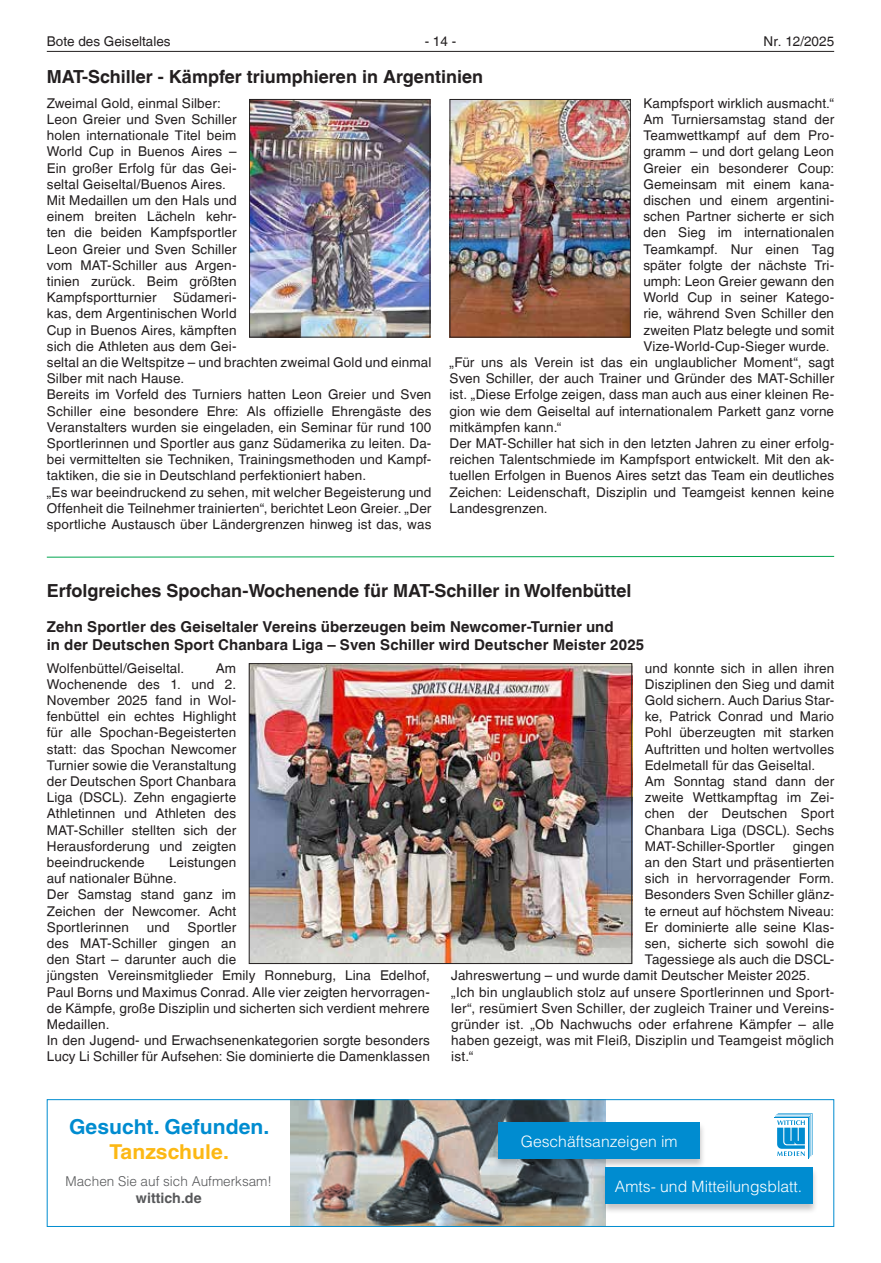
<style>
.page{position:relative;width:881px;height:1263px;background:#fff}
.page>*{position:absolute;margin:0;border:0;box-sizing:border-box;transform-origin:0 0}
.t1{font:700 20.55px "Helvetica LT";color:#008cd0}
.t2{font:700 20.55px "Helvetica LT";color:#fcb814}
.t3{font:700 18px "Helvetica LT";color:#231f20}
.t4{font:300 15.6px "Helvetica LT";color:#fff}
.t5{font:700 15px/18px "Helvetica LT";letter-spacing:.01em;color:#231f20}
.t6{font:700 14.25px "Helvetica LT";color:#57585a}
.t7{font:13.5px/16.2px "Helvetica LT";letter-spacing:.01em;color:#231f20}
.t8{font:300 13.5px "Helvetica LT";color:#57585a}
</style>
<div class="page">
<hr style="left:47px;top:51px;width:786px;height:1px;background:#231f20">
<img style="left:251px;top:665px;width:378px;height:297px">
<div style="left:249px;top:663px;width:382px;height:301px;border:1px solid #231f20"></div>
<img style="left:251px;top:101px;width:177px;height:234px">
<div style="left:249px;top:99px;width:181px;height:238px;border:1px solid #231f20"></div>
<img style="left:451px;top:101px;width:177px;height:234px">
<div style="left:449px;top:99px;width:181px;height:238px;border:1px solid #231f20"></div>
<svg style="left:46px;top:556px;width:788px;height:2px;background:#7fd1a6"></svg>
<img style="left:291px;top:1101px;width:313px;height:124px">
<div style="left:494px;top:1122px;width:211px;height:47px;background:#231f20;opacity:.26"></div>
<div style="left:498px;top:1123px;width:201px;height:36px;background:#008cd0"></div>
<div style="left:600px;top:1167px;width:218px;height:47px;background:#231f20;opacity:.26"></div>
<div style="left:604px;top:1167px;width:208px;height:36px;background:#008cd0"></div>
<div style="left:47px;top:1099px;width:786px;height:128px;border:1px solid #008cd0"></div>
<svg style="left:774px;top:1113px;width:38px;height:45px"></svg>
<p class="t7" style="left:47px;top:33px;width:125px">Bote des Geiseltales</p>
<p class="t7" style="left:424px;top:33px;width:33px">- 14 -</p>
<p class="t7" style="left:763px;top:33px;width:72px">Nr. 12/2025</p>
<h2 class="t3" style="left:47px;top:66px;width:437px">MAT-Schiller - Kämpfer triumphieren in Argentinien</h2>
<p class="t7" style="left:47px;top:95px;width:386px">Zweimal Gold, einmal Silber:<br>Leon Greier und Sven Schiller<br>holen internationale Titel beim<br>World Cup in Buenos Aires –<br>Ein großer Erfolg für das Gei-<br>seltal Geiseltal/Buenos Aires.<br>Mit Medaillen um den Hals und<br>einem breiten Lächeln kehr-<br>ten die beiden Kampfsportler<br>Leon Greier und Sven Schiller<br>vom MAT-Schiller aus Argen-<br>tinien zurück. Beim größten<br>Kampfsportturnier Südameri-<br>kas, dem Argentinischen World<br>Cup in Buenos Aires, kämpften<br>sich die Athleten aus dem Gei-<br>seltal an die Weltspitze – und brachten zweimal Gold und einmal Silber mit nach Hause.<br>Bereits im Vorfeld des Turniers hatten Leon Greier und Sven Schiller eine besondere Ehre: Als offizielle Ehrengäste des Veranstalters wurden sie eingeladen, ein Seminar für rund 100<br>Sportlerinnen und Sportler aus ganz Südamerika zu leiten. Da&shy;bei vermittelten sie Techniken, Trainingsmethoden und Kampf&shy;taktiken, die sie in Deutschland perfektioniert haben.<br>„Es war beeindruckend zu sehen, mit welcher Begeisterung und Offenheit die Teilnehmer trainierten“, berichtet Leon Greier. „Der sportliche Austausch über Ländergrenzen hinweg ist das, was</p>
<p class="t7" style="left:643px;top:95px;width:192px">Kampfsport wirklich ausmacht.“</p>
<p class="t7" style="left:643px;top:111px;width:192px">Am Turniersamstag stand der</p>
<p class="t7" style="left:643px;top:127px;width:192px">Teamwettkampf auf dem Pro-</p>
<p class="t7" style="left:643px;top:144px;width:192px">gramm – und dort gelang Leon</p>
<p class="t7" style="left:643px;top:160px;width:192px">Greier ein besonderer Coup:</p>
<p class="t7" style="left:643px;top:176px;width:192px">Gemeinsam mit einem kana-</p>
<p class="t7" style="left:643px;top:192px;width:192px">dischen und einem argentini-</p>
<p class="t7" style="left:643px;top:208px;width:192px">schen Partner sicherte er sich</p>
<p class="t7" style="left:643px;top:225px;width:192px">den Sieg im internationalen</p>
<p class="t7" style="left:643px;top:241px;width:192px">Teamkampf. Nur einen Tag</p>
<p class="t7" style="left:643px;top:257px;width:192px">später folgte der nächste Tri-</p>
<p class="t7" style="left:643px;top:273px;width:192px">umph: Leon Greier gewann den</p>
<p class="t7" style="left:643px;top:289px;width:192px">World Cup in seiner Katego-</p>
<p class="t7" style="left:643px;top:306px;width:192px">rie, während Sven Schiller den</p>
<p class="t7" style="left:643px;top:322px;width:192px">zweiten Platz belegte und somit</p>
<p class="t7" style="left:643px;top:338px;width:188px">Vize-World-Cup-Sieger wurde.</p>
<p class="t7" style="left:449px;top:354px;width:386px">„Für uns als Verein ist das ein unglaublicher Moment“, sagt</p>
<p class="t7" style="left:449px;top:370px;width:386px">Sven Schiller, der auch Trainer und Gründer des MAT-Schiller</p>
<p class="t7" style="left:449px;top:387px;width:386px">ist. „Diese Erfolge zeigen, dass man auch aus einer kleinen Re-</p>
<p class="t7" style="left:449px;top:403px;width:386px">gion wie dem Geiseltal auf internationalem Parkett ganz vorne</p>
<p class="t7" style="left:449px;top:419px;width:113px">mitkämpfen kann.“</p>
<p class="t7" style="left:449px;top:435px;width:386px">Der MAT-Schiller hat sich in den letzten Jahren zu einer erfolg-</p>
<p class="t7" style="left:449px;top:451px;width:386px">reichen Talentschmiede im Kampfsport entwickelt. Mit den ak-</p>
<p class="t7" style="left:449px;top:468px;width:386px">tuellen Erfolgen in Buenos Aires setzt das Team ein deutliches</p>
<p class="t7" style="left:449px;top:484px;width:386px">Zeichen: Leidenschaft, Disziplin und Teamgeist kennen keine</p>
<p class="t7" style="left:449px;top:500px;width:100px">Landesgrenzen.</p>
<h2 class="t3" style="left:47px;top:580px;width:586px">Erfolgreiches Spochan-Wochenende für MAT-Schiller in Wolfenbüttel</h2>
<p class="t5" style="left:47px;top:617px;width:598px">Zehn Sportler des Geiseltaler Vereins überzeugen beim Newcomer-Turnier und<br>in der Deutschen Sport Chanbara Liga – Sven Schiller wird Deutscher Meister 2025</p>
<p class="t7" style="left:47px;top:660px;width:139px">Wolfenbüttel/Geiseltal.</p>
<p class="t7" style="left:47px;top:660px;width:191px;text-align:justify;text-indent:169px">Am Wochenende des 1. und 2.<br>November 2025 fand in Wol&shy;fenbüttel ein echtes Highlight für alle Spochan-Begeisterten statt: das Spochan Newcomer Turnier sowie die Veranstaltung der Deutschen Sport Chanbara Liga (DSCL). Zehn engagierte Athletinnen und Athleten des MAT-Schiller stellten sich der Herausforderung und zeigten beeindruckende</p>
<p class="t7" style="left:644px;top:660px;width:191px">und konnte sich in allen ihren<br>Disziplinen den Sieg und damit<br>Gold sichern. Auch Darius Star&shy;ke, Patrick Conrad und Mario<br>Pohl überzeugten mit starken<br>Auftritten und holten wertvolles<br>Edelmetall für das Geiseltal.<br>Am Sonntag stand dann der zweite Wettkampftag im Zei&shy;chen der Deutschen Sport<br>Chanbara Liga (DSCL). Sechs<br>MAT-Schiller-Sportler</p>
<p class="t7" style="left:792px;top:838px;width:43px">gingen</p>
<p class="t7" style="left:644px;top:854px;width:191px">an den Start und präsentierten</p>
<p class="t7" style="left:644px;top:870px;width:191px">sich in hervorragender Form.</p>
<p class="t7" style="left:644px;top:886px;width:191px">Besonders Sven Schiller glänz-</p>
<p class="t7" style="left:644px;top:903px;width:191px">te erneut auf höchstem Niveau:</p>
<p class="t7" style="left:644px;top:919px;width:191px">Er dominierte alle seine Klas-</p>
<p class="t7" style="left:644px;top:935px;width:191px">sen, sicherte sich sowohl die</p>
<p class="t7" style="left:644px;top:951px;width:191px">Tagessiege als auch die DSCL-</p>
<p class="t7" style="left:451px;top:967px;width:360px">Jahreswertung – und wurde damit Deutscher Meister 2025.</p>
<p class="t7" style="left:451px;top:984px;width:384px">„Ich bin unglaublich stolz auf unsere Sportlerinnen und Sport-</p>
<p class="t7" style="left:451px;top:1000px;width:384px">ler“, resümiert Sven Schiller, der zugleich Trainer und Vereins-</p>
<p class="t7" style="left:451px;top:1016px;width:384px">gründer ist. „Ob Nachwuchs oder erfahrene Kämpfer – alle</p>
<p class="t7" style="left:451px;top:1032px;width:384px">haben gezeigt, was mit Fleiß, Disziplin und Teamgeist möglich</p>
<p class="t7" style="left:451px;top:1048px;width:24px">ist.“</p>
<p class="t7" style="left:47px;top:854px;width:191px;text-indent:122px">Leistungen auf nationaler Bühne.<br>Der Samstag stand ganz im<br>Zeichen der Newcomer. Acht<br>Sportlerinnen</p>
<p class="t7" style="left:47px;top:919px;width:384px;text-indent:141px">Sportler<br>des MAT-Schiller gingen an<br>den Start – darunter auch die<br>jüngsten Vereinsmitglieder Emily Ronneburg, Lina Edelhof, Paul Borns und Maximus Conrad. Alle vier zeigten hervorragen&shy;de Kämpfe, große Disziplin und sicherten sich verdient mehrere Medaillen.<br>In den Jugend- und Erwachsenenkategorien sorgte besonders Lucy Li Schiller für Aufsehen: Sie dominierte die Damenklassen</p>
<p class="t7" style="left:147px;top:919px;width:24px">und</p>
<h1 class="t1" style="left:69px;top:1114px;width:201px">Gesucht. Gefunden.</h1>
<h1 class="t2" style="left:109px;top:1139px;width:121px">Tanzschule.</h1>
<p class="t8" style="left:65px;top:1173px;width:208px">Machen Sie auf sich Aufmerksam!</p>
<p class="t6" style="left:136px;top:1190px;width:67px">wittich.de</p>
<p class="t4" style="left:520px;top:1132px;width:158px">Geschäftsanzeigen im</p>
<p class="t4" style="left:614px;top:1176px;width:189px">Amts- und Mitteilungsblatt.</p>
</div>
